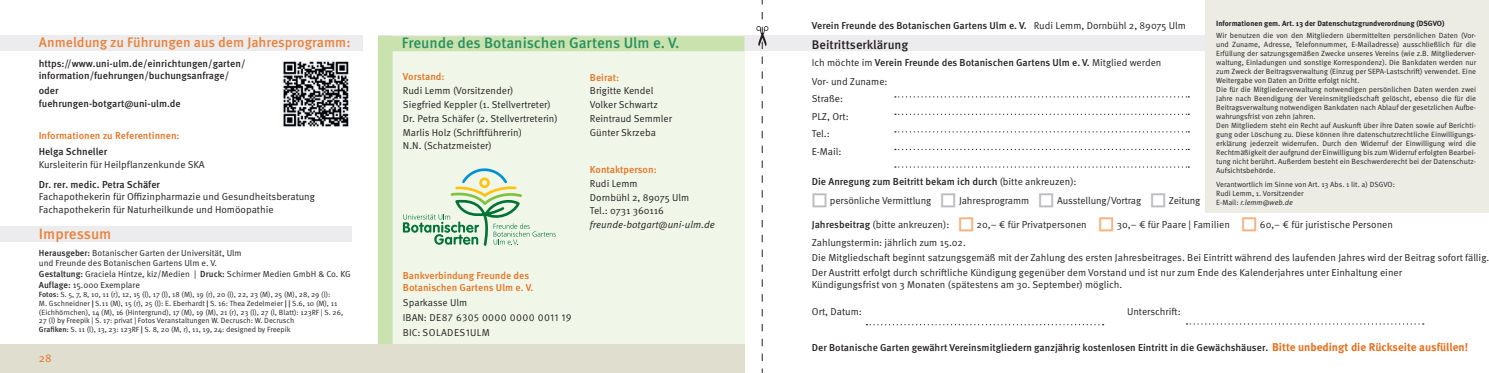
<style>
.page{position:relative;width:1489px;height:373px;background:#fff}
.page>*{position:absolute;margin:0;border:0;box-sizing:border-box;transform-origin:0 0}
.t1{font:500 15px "Meta OT";color:#27905f}
.t2{font:500 15px "Meta OT";letter-spacing:-.005em;color:#e8813a}
.t3{font:500 13.75px "Meta OT";color:#e8813a}
.t4{font:500 12.5px "Meta OT";color:#231f20}
.t5{font:700 11.25px "Meta OT";color:#e4701e}
.t6{font:11.25px "Meta OT Norm";color:#e4701e}
.t7{font:10px/13.8px "Meta OT Norm";color:#231f20}
.t8{font:500 10px/11.2px "Meta OT";color:#231f20}
.t9{font:500 10px/11.2px "Meta OT";color:#e4701e}
.t10{font:10px/15px "Meta OT Norm";letter-spacing:.04em;color:#231f20}
.t11{font:10px "Meta OT Norm Ita";color:#231f20}
.t12{font:8.75px/10px "Meta OT Norm";color:#231f20}
.t13{font:7.5px/9px "Meta OT Norm";color:#231f20}
.t14{font:700 7.5px "Meta OT";color:#231f20}
.t15{font:7.5px "Meta OT Norm Ita";color:#231f20}
.s1{font-family:"Meta OT";font-weight:500}
.s2{font-family:"Meta OT Norm"}
.s3{font-family:"Meta OT Norm";font-weight:400}
.s4{font-family:"Meta OT";font-weight:500;font-size:18.75px;color:#bcbdc0}
.s5{font-family:"Meta OT";font-weight:500;font-size:18.75px;color:#f2b17f}
</style>
<div class="page">
<div style="left:385px;top:50px;width:359px;height:322px;background:#f0f7e8"></div>
<div style="left:0;top:36px;width:1488px;height:15px;background:#ececee"></div>
<div style="left:0;top:226px;width:352px;height:15px;background:#ececee"></div>
<div style="left:377px;top:36px;width:15px;height:336px;background:#cae2ae"></div>
<div style="left:363px;top:28px;width:15px;height:331px;background:#fff"></div>
<div style="left:0;top:344px;width:744px;height:28px;background:#e0decf"></div>
<div style="left:385px;top:36px;width:359px;height:15px;background:#cae2ae"></div>
<svg style="left:894px;top:96px;width:295px;height:1px"></svg>
<svg style="left:894px;top:113px;width:295px;height:2px"></svg>
<svg style="left:894px;top:131px;width:295px;height:1px"></svg>
<svg style="left:894px;top:148px;width:295px;height:2px"></svg>
<svg style="left:894px;top:166px;width:295px;height:1px"></svg>
<svg style="left:866px;top:324px;width:237px;height:1px"></svg>
<svg style="left:1186px;top:323px;width:237px;height:1px"></svg>
<div style="left:1205px;top:0;width:283px;height:212px;background:#edece4"></div>
<img style="left:282px;top:60px;width:67px;height:67px">
<svg style="left:756px;top:0;width:12px;height:372px"></svg>
<svg style="left:403px;top:168px;width:152px;height:78px"></svg>
<h2 class="t3" style="left:39px;top:34px;width:313px">Anmeldung zu Führungen aus dem Jahresprogramm:</h2>
<h3 class="t8" style="left:39px;top:58px;width:208px">https://www.uni-ulm.de/einrichtungen/garten/ information/fuehrungen/buchungsanfrage/</h3>
<h3 class="t8" style="left:39px;top:83px;width:144px;line-height:13.8px">oder fuehrungen-botgart@uni-ulm.de</h3>
<h3 class="t9" style="left:39px;top:129px;width:142px">Informationen zu Referentinnen:</h3>
<h3 class="t8" style="left:39px;top:146px;width:70px">Helga Schneller</h3>
<h3 class="t7" style="left:39px;top:157px;width:167px">Kursleiterin für Heilpflanzenkunde SKA</h3>
<h3 class="t8" style="left:39px;top:178px;width:123px">Dr. rer. medic. Petra Schäfer</h3>
<h3 class="t7" style="left:39px;top:190px;width:278px;line-height:12.5px">Fachapothekerin für Offizinpharmazie und Gesundheitsberatung<br>Fachapothekerin für Naturheilkunde und Homöopathie</h3>
<h1 class="t2" style="left:39px;top:224px;width:74px">Impressum</h1>
<p class="t12" style="left:39px;top:247px;width:204px"><span class="s1">Herausgeber:</span> Botanischer Garten der Universität, Ulm und Freunde des Botanischen Gartens Ulm e. V.</p>
<p class="t12" style="left:39px;top:268px;width:313px;line-height:11.2px"><span class="s1">Gestaltung:</span> Graciela Hintze, kiz/Medien | <span class="s1">Druck:</span> Schirmer Medien GmbH &amp; Co. KG<br><span class="s1">Auflage:</span> 15.000 Exemplare</p>
<p class="t13" style="left:39px;top:289px;width:306px"><span class="s1">Fotos:</span> S. 5, 7, 8, 10, 11 (r), 12, 15 (l), 17 (l), 18 (M), 19 (r), 20 (l), 22, 23 (M), 25 (M), 28, 29 (l):<br>M. Gschneidner <span class="s1">|</span> S.11 (M), 15 (r), 25 (l): E. Eberhardt <span class="s1">|</span> S. 16: Thea Zedelmeier <span class="s1">| |</span> S.6, 10 (M), 11 (Eichhörnchen), 14 (M), 16 (Hintergrund), 17 (M), 19 (M), 21 (r), 23 (l), 27 (l, Blatt): 123RF | S. 26, 27 (l) by Freepik | S. 17: privat | Fotos Veranstaltungen W. Decrusch: W. Decrusch<br><span class="s1">Grafiken:</span> S. 11 (l), 13, 23: 123RF <span class="s1">|</span> S. 8, 20 (M, r), 11, 19, 24: designed by Freepik</p>
<h3 class="t6" style="left:39px;top:350px;width:14px">28</h3>
<h1 class="t1" style="left:402px;top:34px;width:279px">Freunde des Botanischen Gartens Ulm e. V.</h1>
<h3 class="t9" style="left:403px;top:71px;width:43px">Vorstand:</h3>
<h3 class="t7" style="left:403px;top:84px;width:156px">Rudi Lemm (Vorsitzender)<br>Siegfried Keppler (1. Stellvertreter)<br>Dr. Petra Schäfer (2. Stellvertreterin)<br>Marlis Holz (Schriftführerin)<br>N.N. (Schatzmeister)</h3>
<h3 class="t9" style="left:403px;top:270px;width:132px">Bankverbindung Freunde des<br>Botanischen Gartens Ulm e. V.</h3>
<h3 class="t10" style="left:403px;top:294px;width:170px">Sparkasse Ulm<br>IBAN: DE87 6305 0000 0000 0011 19<br>BIC: SOLADES1ULM</h3>
<h3 class="t9" style="left:590px;top:72px;width:31px">Beirat:</h3>
<h3 class="t7" style="left:590px;top:84px;width:84px">Brigitte Kendel<br>Volker Schwartz<br>Reintraud Semmler<br>Günter Skrzeba</h3>
<h3 class="t9" style="left:590px;top:164px;width:68px">Kontaktperson:</h3>
<h3 class="t7" style="left:590px;top:176px;width:101px">Rudi Lemm<br>Dornbühl 2, 89075 Ulm<br>Tel.: 0731 360116</h3>
<h3 class="t11" style="left:590px;top:218px;width:126px">freunde-botgart@uni-ulm.de</h3>
<p class="t14" style="left:1216px;top:19px;width:230px">Informationen gem. Art. 13 der Datenschutzgrundverordnung (DSGVO)</p>
<p class="t13" style="left:1216px;top:30px;width:261px">Wir benutzen die von den Mitgliedern übermittelten persönlichen Daten (Vor&shy;und Zuname, Adresse, Telefonnummer, E-Mailadresse) ausschließlich für die Erfüllung der satzungsgemäßen Zwecke unseres Vereins (wie z.B. Mitgliederver&shy;waltung, Einladungen und sonstige Korrespondenz). Die Bankdaten werden nur zum Zweck der Beitragsverwaltung (Einzug per SEPA-Lastschrift) verwendet. Eine Weitergabe von Daten an Dritte erfolgt nicht.<br>Die für die Mitgliederverwaltung notwendigen persönlichen Daten werden zwei Jahre nach Beendigung der Vereinsmitgliedschaft gelöscht, ebenso die für die Beitragsverwaltung notwendigen Bankdaten nach Ablauf der gesetzlichen Aufbe&shy;wahrungsfrist von zehn Jahren.<br>Den Mitgliedern steht ein Recht auf Auskunft über ihre Daten sowie auf Berichti&shy;gung oder Löschung zu. Diese können ihre datenschutzrechtliche Einwilligungs&shy;erklärung jederzeit widerrufen. Durch den Widerruf der Einwilligung wird die Rechtmäßigkeit der aufgrund der Einwilligung bis zum Widerruf erfolgten Bearbei&shy;tung nicht berührt. Außerdem besteht ein Beschwerderecht bei der Datenschutz-Aufsichtsbehörde.</p>
<p class="t13" style="left:1216px;top:179px;width:180px">Verantwortlich im Sinne von Art. 13 Abs. 1 lit. a) DSGVO:<br>Rudi Lemm, 1. Vorsitzender</p>
<p class="t15" style="left:1216px;top:197px;width:78px"><span class="s2">E-Mail:</span> r.lemm@web.de</p>
<h3 class="t8" style="left:811px;top:20px;width:376px">Verein Freunde des Botanischen Gartens Ulm e. V. <span class="s3">Rudi Lemm, Dornbühl 2, 89075 Ulm</span></h3>
<h3 class="t4" style="left:811px;top:37px;width:98px">Beitrittserklärung</h3>
<h3 class="t8" style="left:811px;top:57px;width:351px"><span class="s3">Ich möchte im</span> Verein Freunde des Botanischen Gartens Ulm e. V. <span class="s3">Mitglied werden</span></h3>
<h3 class="t7" style="left:811px;top:72px;width:77px;line-height:17.5px">Vor- und Zuname:<br>Straße:<br>PLZ, Ort:<br>Tel.:<br>E-Mail:</h3>
<h3 class="t8" style="left:811px;top:175px;width:266px">Die Anregung zum Beitritt bekam ich durch <span class="s3">(bitte ankreuzen):</span></h3>
<h3 class="t7" style="left:811px;top:193px;width:390px"><span class="s4">□</span> persönliche Vermittlung <span class="s4">□</span> Jahresprogramm <span class="s4">□</span> Ausstellung/Vortrag <span class="s4">□</span> Zeitung</h3>
<h3 class="t7" style="left:811px;top:214px;width:582px;line-height:18.8px"><span class="s1">Jahresbeitrag</span> (bitte ankreuzen): <span class="s5">□</span> 20,– € für Privatpersonen <span class="s5">□</span> 30,− € für Paare | Familien <span class="s5">□</span> 60,– € für juristische Personen<br>Zahlungstermin: jährlich zum 15.02.</h3>
<p class="t7" style="left:811px;top:250px;width:679px;line-height:15px">Die Mitgliedschaft beginnt satzungsgemäß mit der Zahlung des ersten Jahresbeitrages. Bei Eintritt während des laufenden Jahres wird der Beitrag sofort fällig.<br>Der Austritt erfolgt durch schriftliche Kündigung gegenüber dem Vorstand und ist nur zum Ende des Kalenderjahres unter Einhaltung einer</p>
<h3 class="t7" style="left:811px;top:277px;width:312px">Kündigungsfrist von 3 Monaten (spätestens am 30. September) möglich.</h3>
<h3 class="t7" style="left:811px;top:304px;width:51px">Ort, Datum:</h3>
<h3 class="t7" style="left:1126px;top:304px;width:55px">Unterschrift:</h3>
<h3 class="t5" style="left:1271px;top:340px;width:198px">Bitte unbedingt die Rückseite ausfüllen!</h3>
<h3 class="t8" style="left:811px;top:341px;width:458px">Der Botanische Garten gewährt Vereinsmitgliedern ganzjährig kostenlosen Eintritt in die Gewächshäuser.</h3>
</div>
